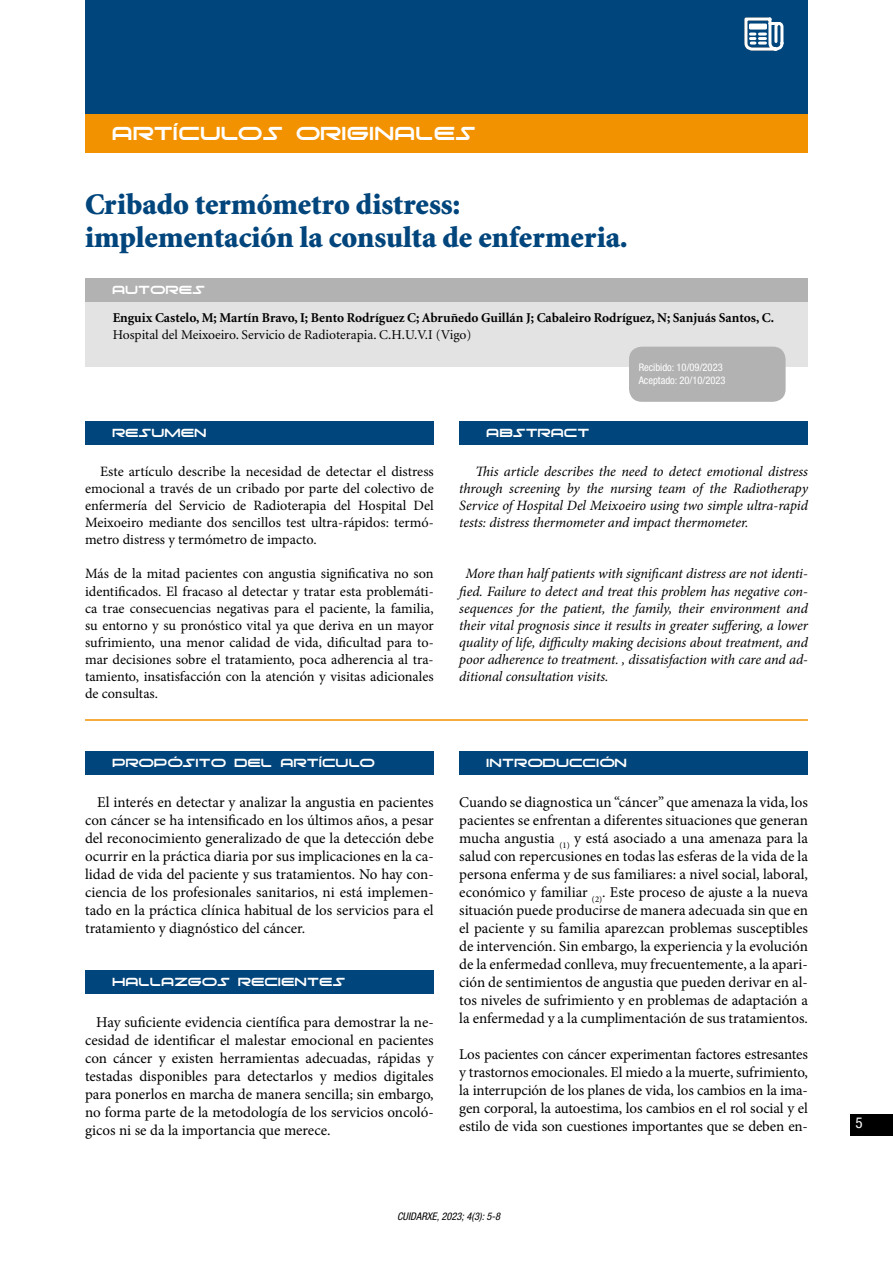
<style>
.page{position:relative;width:893px;height:1263px;background:#fff}
.page>*{position:absolute;margin:0;border:0;box-sizing:border-box;transform-origin:0 0}
.t1{font:900 30px/33px "Minion";color:#00457c}
.t2{font:24px "moonhouse";letter-spacing:.04em;color:#fff}
.t3{font:15px/18px "Minion Pro";color:#000;text-align:justify}
.t4{font:15px "moonhouse";letter-spacing:.04em;color:#fff}
.t5{font:condensed 15px "Helvetica Neue LT Pro";color:#fff}
.t6{font:14.25px/17.1px "Minion Pro";color:#000;text-align:justify}
.t7{font:italic 14.25px/17.1px "Minion Pro";letter-spacing:-.01em;color:#000;text-align:justify}
.t8{font:700 13.5px "Minion";color:#000}
.t9{font:13.5px "Minion";color:#000}
.t10{font:condensed 10.5px/12.6px "Helvetica Neue LT Pro";color:#fff}
.t11{font:italic condensed 10.5px "Helvetica Neue LT Pro";color:#000}
</style>
<div class="page">
<div style="left:850px;top:1114px;width:43px;height:21px;background:#000"></div>
<div style="left:85px;top:0;width:723px;height:115px;background:#00457c"></div>
<div style="left:85px;top:279px;width:723px;height:88px;background:#e3e3e3"></div>
<div style="left:85px;top:279px;width:723px;height:23px;background:#b3b2b2"></div>
<div style="left:85px;top:421px;width:349px;height:23px;background:#00457c"></div>
<div style="left:459px;top:421px;width:349px;height:23px;background:#00457c"></div>
<div style="left:85px;top:115px;width:723px;height:38px;background:#f39200"></div>
<svg style="left:744px;top:17px;width:40px;height:34px"></svg>
<div style="left:629px;top:347px;width:157px;height:55px;background:#b3b2b2;border-radius:13px"></div>
<hr style="left:85px;top:719px;width:723px;height:2px;background:#f39200">
<div style="left:85px;top:751px;width:349px;height:24px;background:#00457c"></div>
<div style="left:85px;top:971px;width:349px;height:23px;background:#00457c"></div>
<div style="left:459px;top:751px;width:349px;height:24px;background:#00457c"></div>
<h2 class="t2" style="left:113px;top:123px;width:364px">ARTÍCULOS ORIGINALES</h2>
<h1 class="t1" style="left:85px;top:189px;width:544px">Cribado termómetro distress: implementación la consulta de enfermeria.</h1>
<p class="t4" style="left:113px;top:283px;width:94px">AUTORES</p>
<p class="t8" style="left:113px;top:311px;width:663px">Enguix Castelo, M; Martín Bravo, I; Bento Rodríguez C; Abruñedo Guillán J; Cabaleiro Rodríguez, N; Sanjuás Santos, C.</p>
<p class="t9" style="left:113px;top:328px;width:360px">Hospital del Meixoeiro. Servicio de Radioterapia. C.H.U.V.I (Vigo)</p>
<p class="t4" style="left:113px;top:427px;width:96px">RESUMEN</p>
<p class="t4" style="left:487px;top:427px;width:104px">ABSTRACT</p>
<p class="t10" style="left:639px;top:361px;width:88px">Recibido: 10/09/2023<br>Aceptado: 20/10/2023</p>
<p class="t6" style="left:85px;top:463px;width:350px;text-indent:15px">Este artículo describe la necesidad de detectar el distress emocional a través de un cribado por parte del colectivo de enfermería del Servicio de Radioterapia del Hospital Del Meixoeiro mediante dos sencillos test ultra-rápidos: termó&shy;metro distress y termómetro de impacto.</p>
<p class="t6" style="left:85px;top:565px;width:350px">Más de la mitad pacientes con angustia significativa no son identificados. El fracaso al detectar y tratar esta problemáti&shy;ca trae consecuencias negativas para el paciente, la familia, su entorno y su pronóstico vital ya que deriva en un mayor sufrimiento, una menor calidad de vida, dificultad para to&shy;mar decisiones sobre el tratamiento, poca adherencia al tra&shy;tamiento, insatisfacción con la atención y visitas adicionales de consultas.</p>
<p class="t4" style="left:113px;top:756px;width:264px">PROPÓSITO DEL ARTÍCULO</p>
<p class="t3" style="left:85px;top:793px;width:350px;text-indent:12px">El interés en detectar y analizar la angustia en pacientes con cáncer se ha intensificado en los últimos años, a pesar del reconocimiento generalizado de que la detección debe ocurrir en la práctica diaria por sus implicaciones en la ca&shy;lidad de vida del paciente y sus tratamientos. No hay con&shy;ciencia de los profesionales sanitarios, ni está implemen&shy;tado en la práctica clínica habitual de los servicios para el tratamiento y diagnóstico del cáncer.</p>
<p class="t4" style="left:113px;top:975px;width:234px">HALLAZGOS RECIENTES</p>
<p class="t3" style="left:85px;top:1014px;width:350px;text-indent:11px">Hay suficiente evidencia científica para demostrar la ne&shy;cesidad de identificar el malestar emocional en pacientes con cáncer y existen herramientas adecuadas, rápidas y testadas disponibles para detectarlos y medios digitales para ponerlos en marcha de manera sencilla; sin embargo, no forma parte de la metodología de los servicios oncoló&shy;gicos ni se da la importancia que merece.</p>
<p class="t7" style="left:459px;top:463px;width:350px;text-indent:16px">This article describes the need to detect emotional distress through screening by the nursing team of the Radiotherapy Service of Hospital Del Meixoeiro using two simple ultra-rapid tests: distress thermometer and impact thermometer.</p>
<p class="t7" style="left:459px;top:565px;width:350px;text-indent:6px">More than half patients with significant distress are not identi&shy;fied. Failure to detect and treat this problem has negative con&shy;sequences for the patient, the family, their environment and their vital prognosis since it results in greater suffering, a lower quality of life, difficulty making decisions about treatment, and poor adherence to treatment. , dissatisfaction with care and ad&shy;ditional consultation visits.</p>
<p class="t4" style="left:487px;top:756px;width:142px">INTRODUCCIÓN</p>
<p class="t3" style="left:459px;top:793px;width:350px">Cuando se diagnostica un “cáncer” que amenaza la vida, los pacientes se enfrentan a diferentes situaciones que generan mucha angustia <sub>(1)</sub> y está asociado a una amenaza para la salud con repercusiones en todas las esferas de la vida de la persona enferma y de sus familiares: a nivel social, laboral, económico y familiar <sub>(2)</sub>. Este proceso de ajuste a la nueva situación puede producirse de manera adecuada sin que en el paciente y su familia aparezcan problemas susceptibles de intervención. Sin embargo, la experiencia y la evolución de la enfermedad conlleva, muy frecuentemente, a la apari&shy;ción de sentimientos de angustia que pueden derivar en al&shy;tos niveles de sufrimiento y en problemas de adaptación a la enfermedad y a la cumplimentación de sus tratamientos.</p>
<p class="t3" style="left:459px;top:1045px;width:350px">Los pacientes con cáncer experimentan factores estresantes y trastornos emocionales. El miedo a la muerte, sufrimiento, la interrupción de los planes de vida, los cambios en la ima&shy;gen corporal, la autoestima, los cambios en el rol social y el estilo de vida son cuestiones importantes que se deben en-</p>
<p class="t11" style="left:397px;top:1211px;width:104px">CUIDARXE, 2023; 4(3): 5-8</p>
<p class="t5" style="left:856px;top:1114px;width:9px">5</p>
</div>
